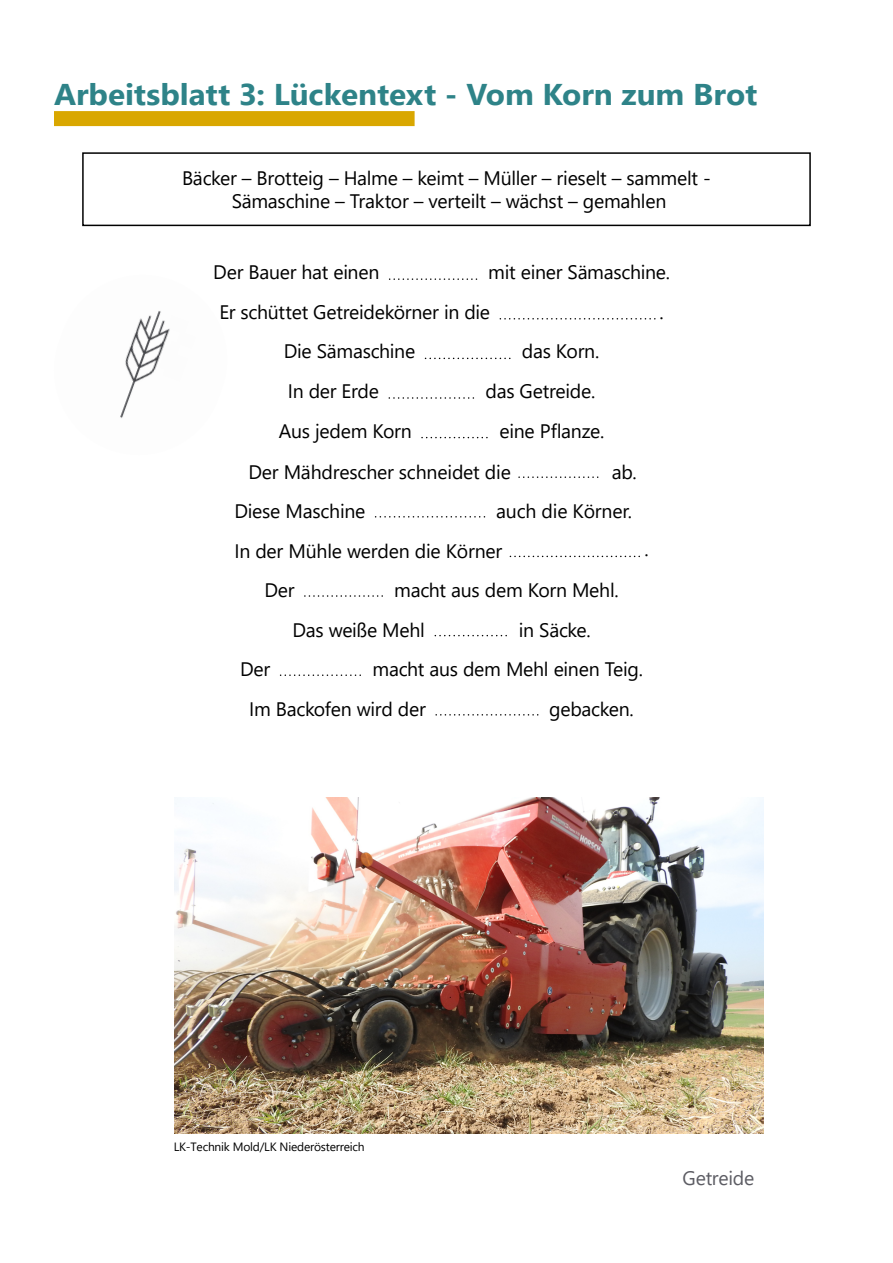
<style>
.page{position:relative;width:893px;height:1263px;background:#fff}
.page>*{position:absolute;margin:0;border:0;box-sizing:border-box;transform-origin:0 0}
.Überschrift_1{font:700 30px "Segoe UI";letter-spacing:-.005em;color:#2e8388;scale:1.05 1}
.Fließtext_1{font:19.5px/39.6px "Segoe UI";letter-spacing:-.015em;color:#000}
.t1{font:19.5px "Segoe UI";letter-spacing:-.015em;color:#5c5c63}
.t2{font:12px "Segoe UI";letter-spacing:-.015em;color:#000}
</style>
<div class="page">
<div style="left:82px;top:152px;width:729px;height:74px;border:2px solid #000"></div>
<svg style="left:390px;top:278px;width:88px;height:2px"></svg>
<svg style="left:500px;top:318px;width:156px;height:1px"></svg>
<svg style="left:425px;top:358px;width:86px;height:1px"></svg>
<svg style="left:389px;top:397px;width:85px;height:2px"></svg>
<svg style="left:422px;top:437px;width:66px;height:1px"></svg>
<svg style="left:519px;top:476px;width:80px;height:2px"></svg>
<svg style="left:376px;top:516px;width:110px;height:1px"></svg>
<svg style="left:510px;top:556px;width:130px;height:1px"></svg>
<svg style="left:305px;top:595px;width:78px;height:2px"></svg>
<svg style="left:435px;top:635px;width:72px;height:1px"></svg>
<svg style="left:281px;top:674px;width:80px;height:2px"></svg>
<svg style="left:436px;top:714px;width:103px;height:1px"></svg>
<img style="left:174px;top:798px;width:589px;height:336px">
<img style="left:120px;top:311px;width:50px;height:107px">
<div style="left:54px;top:111px;width:361px;height:15px;background:#d9a700"></div>
<h1 class="Überschrift_1" style="left:54px;top:66px;width:671px">Arbeitsblatt 3: Lückentext - Vom Korn zum Brot</h1>
<p class="Fließtext_1" style="left:182px;top:164px;width:530px;line-height:23.4px;text-align:center">Bäcker – Brotteig – Halme – keimt – Müller – rieselt – sammelt -<br>Sämaschine – Traktor – verteilt – wächst – gemahlen</p>
<p class="Fließtext_1" style="left:213px;top:251px;width:168px">Der Bauer hat einen</p>
<p class="Fließtext_1" style="left:488px;top:251px;width:183px">mit einer Sämaschine.</p>
<p class="Fließtext_1" style="left:219px;top:290px;width:272px">Er schüttet Getreidekörner in die</p>
<p class="Fließtext_1" style="left:660px;top:290px;width:6px">.</p>
<p class="Fließtext_1" style="left:284px;top:330px;width:133px">Die Sämaschine</p>
<p class="Fließtext_1" style="left:522px;top:330px;width:79px">das Korn.</p>
<p class="Fließtext_1" style="left:288px;top:370px;width:93px">In der Erde</p>
<p class="Fließtext_1" style="left:485px;top:370px;width:111px">das Getreide.</p>
<p class="Fließtext_1" style="left:279px;top:409px;width:134px">Aus jedem Korn</p>
<p class="Fließtext_1" style="left:248px;top:450px;width:264px">Der Mähdrescher schneidet die</p>
<p class="Fließtext_1" style="left:612px;top:450px;width:26px">ab.</p>
<p class="Fließtext_1" style="left:234px;top:490px;width:133px">Diese Maschine</p>
<p class="Fließtext_1" style="left:496px;top:490px;width:137px">auch die Körner.</p>
<p class="Fließtext_1" style="left:234px;top:529px;width:270px">In der Mühle werden die Körner</p>
<p class="Fließtext_1" style="left:500px;top:409px;width:106px">eine Pflanze.</p>
<p class="Fließtext_1" style="left:645px;top:528px;width:6px">.</p>
<p class="Fließtext_1" style="left:264px;top:569px;width:32px">Der</p>
<p class="Fließtext_1" style="left:292px;top:569px;width:328px;text-indent:102px">macht aus dem Korn Mehl.<br>Das weiße Mehl</p>
<p class="Fließtext_1" style="left:519px;top:608px;width:73px">in Säcke.</p>
<p class="Fließtext_1" style="left:249px;top:648px;width:395px;text-indent:123px">macht aus dem Mehl einen Teig.<br>Im Backofen wird der</p>
<p class="Fließtext_1" style="left:240px;top:648px;width:32px">Der</p>
<p class="Fließtext_1" style="left:549px;top:688px;width:86px">gebacken.</p>
<p class="t2" style="left:174px;top:1135px;width:192px">LK-Technik Mold/LK Niederösterreich</p>
<p class="t1" style="left:682px;top:1160px;width:73px">Getreide</p>
</div>
